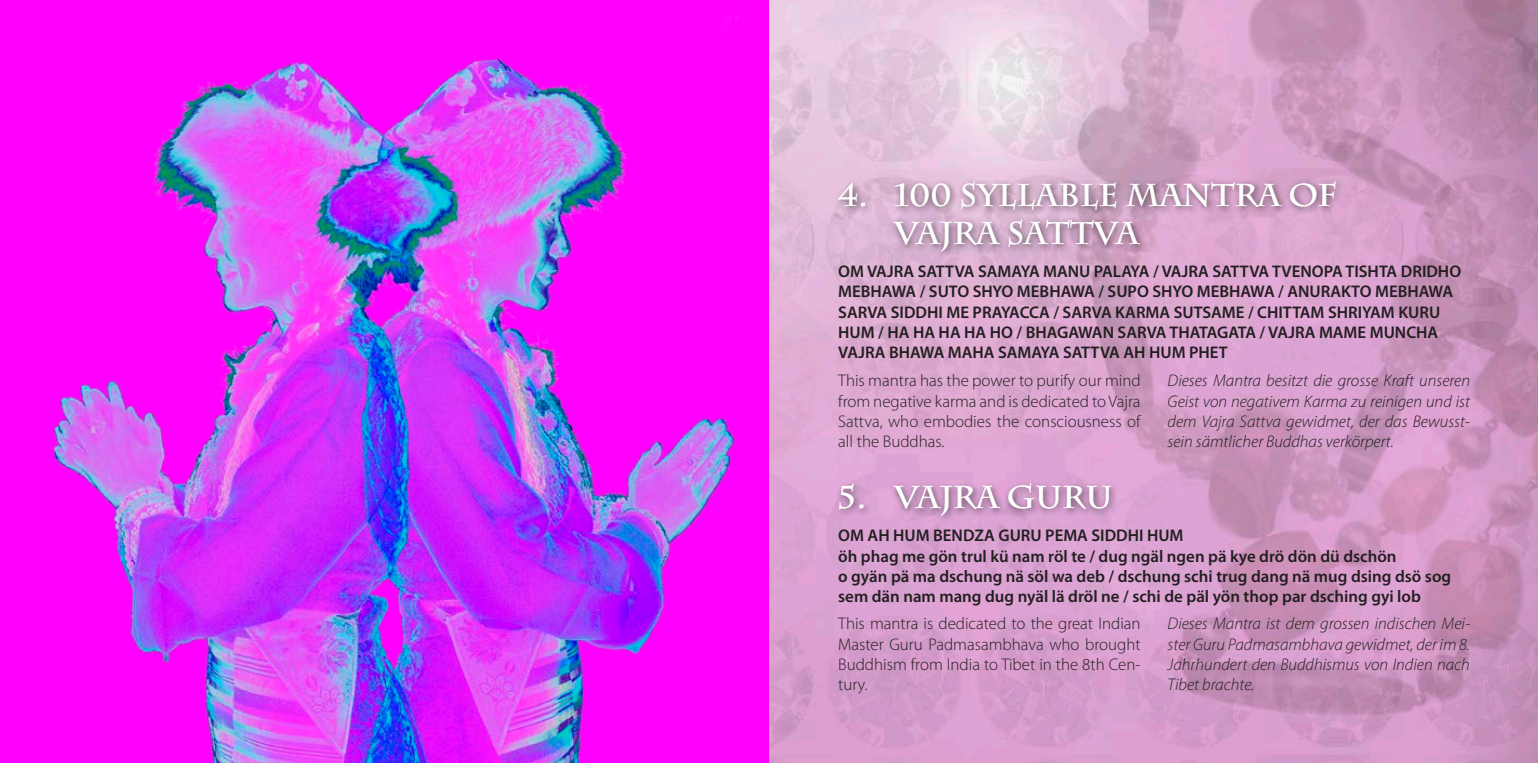
<style>
.page{position:relative;width:1538px;height:763px;background:#fff}
.page>*{position:absolute;margin:0;border:0;box-sizing:border-box;transform-origin:0 0}
.t1{font:700 31.5px/37.8px "Charlemagne Std";color:#fff}
.t2{font:600 16.88px/20.2px "Myriad Pro";color:#231f20}
.t3{font:italic 300 16.88px/20.2px "Myriad Pro";color:#231f20;text-align:justify}
.t4{font:300 16.88px/20.2px "Myriad Pro";color:#231f20;text-align:justify}
</style>
<div class="page">
<img style="left:0;top:0;width:1537px;height:762px">
<div style="left:834px;top:177px;width:510px;height:83px;background:#231f20;opacity:.75"></div>
<div style="left:835px;top:479px;width:284px;height:45px;background:#231f20;opacity:.75"></div>
<h1 class="t1" style="left:894px;top:176px;width:444px;text-indent:-56px">4. 100 SYLLABLE MANTRA OF<br>VAJRA SATTVA</h1>
<p class="t2" style="left:838px;top:260px;width:624px">OM VAJRA SATTVA SAMAYA MANU PALAYA / VAJRA SATTVA TVENOPA TISHTA DRIDHO MEBHAWA / SUTO SHYO MEBHAWA / SUPO SHYO MEBHAWA / ANURAKTO MEBHAWA SARVA SIDDHI ME PRAYACCA / SARVA KARMA SUTSAME / CHITTAM SHRIYAM KURU HUM / HA HA HA HA HO / BHAGAWAN SARVA THATAGATA / VAJRA MAME MUNCHA VAJRA BHAWA MAHA SAMAYA SATTVA AH HUM PHET</p>
<p class="t4" style="left:838px;top:370px;width:304px">This mantra has the power to purify our mind from negative karma and is dedicated to Vajra Sattva, who embodies the consciousness of all the Buddhas.</p>
<p class="t3" style="left:1167px;top:371px;width:304px">Dieses Mantra besitzt die grosse Kraft unseren Geist von negativem Karma zu reinigen und ist dem Vajra Sattva gewidmet, der das Bewusst&shy;sein sämtlicher Buddhas verkörpert.</p>
<h1 class="t1" style="left:838px;top:478px;width:276px">5. VAJRA GURU</h1>
<p class="t2" style="left:838px;top:525px;width:614px">OM AH HUM BENDZA GURU PEMA SIDDHI HUM<br>öh phag me gön trul kü nam röl te / dug ngäl ngen pä kye drö dön dü dschön<br>o gyän pä ma dschung nä söl wa deb / dschung schi trug dang nä mug dsing dsö sog sem dän nam mang dug nyäl lä dröl ne / schi de päl yön thop par dsching gyi lob</p>
<p class="t4" style="left:838px;top:613px;width:304px">This mantra is dedicated to the great Indian Master Guru Padmasambhava who brought Buddhism from India to Tibet in the 8th Cen&shy;tury.</p>
<p class="t3" style="left:1167px;top:613px;width:304px">Dieses Mantra ist dem grossen indischen Mei&shy;ster Guru Padmasambhava gewidmet, der im 8.<br>Jahrhundert den Buddhismus von Indien nach Tibet brachte.</p>
</div>
